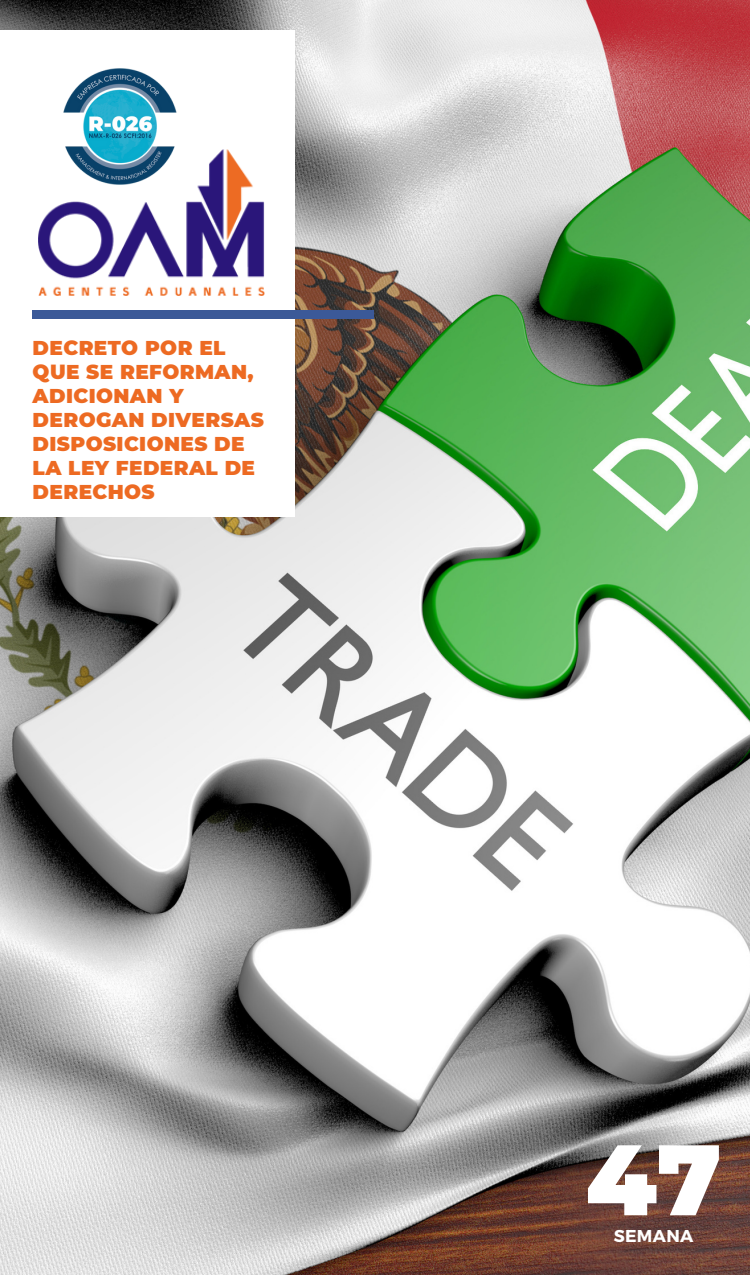
<style>
.page{position:relative;width:750px;height:1275px;background:#fff}
.page>*{position:absolute;margin:0;border:0;box-sizing:border-box;transform-origin:0 0}
.t1{font:900 100px "Montserrat";color:#fff}
.t2{font:900 20px/24px "Montserrat";letter-spacing:.02em;color:#ed6a22}
.t3{font:700 17.1px "Montserrat";letter-spacing:.02em;color:#fff}
</style>
<div class="page">
<img style="left:0;top:0;width:750px;height:1275px">
<div style="left:0;top:30px;width:295px;height:487px;background:#fff"></div>
<img style="left:38px;top:150px;width:227px;height:146px">
<div style="left:33px;top:310px;width:341px;height:9px;background:#3b5998"></div>
<img style="left:38px;top:68px;width:168px;height:120px">
<p class="t2" style="left:33px;top:336px;width:233px">DECRETO POR EL<br>QUE SE REFORMAN,<br>ADICIONAN Y<br>DEROGAN DIVERSAS<br>DISPOSICIONES DE<br>LA LEY FEDERAL DE<br>DERECHOS</p>
<p class="t1" style="left:586px;top:1118px;width:137px">47</p>
<p class="t3" style="left:614px;top:1225px;width:81px">SEMANA</p>
</div>
